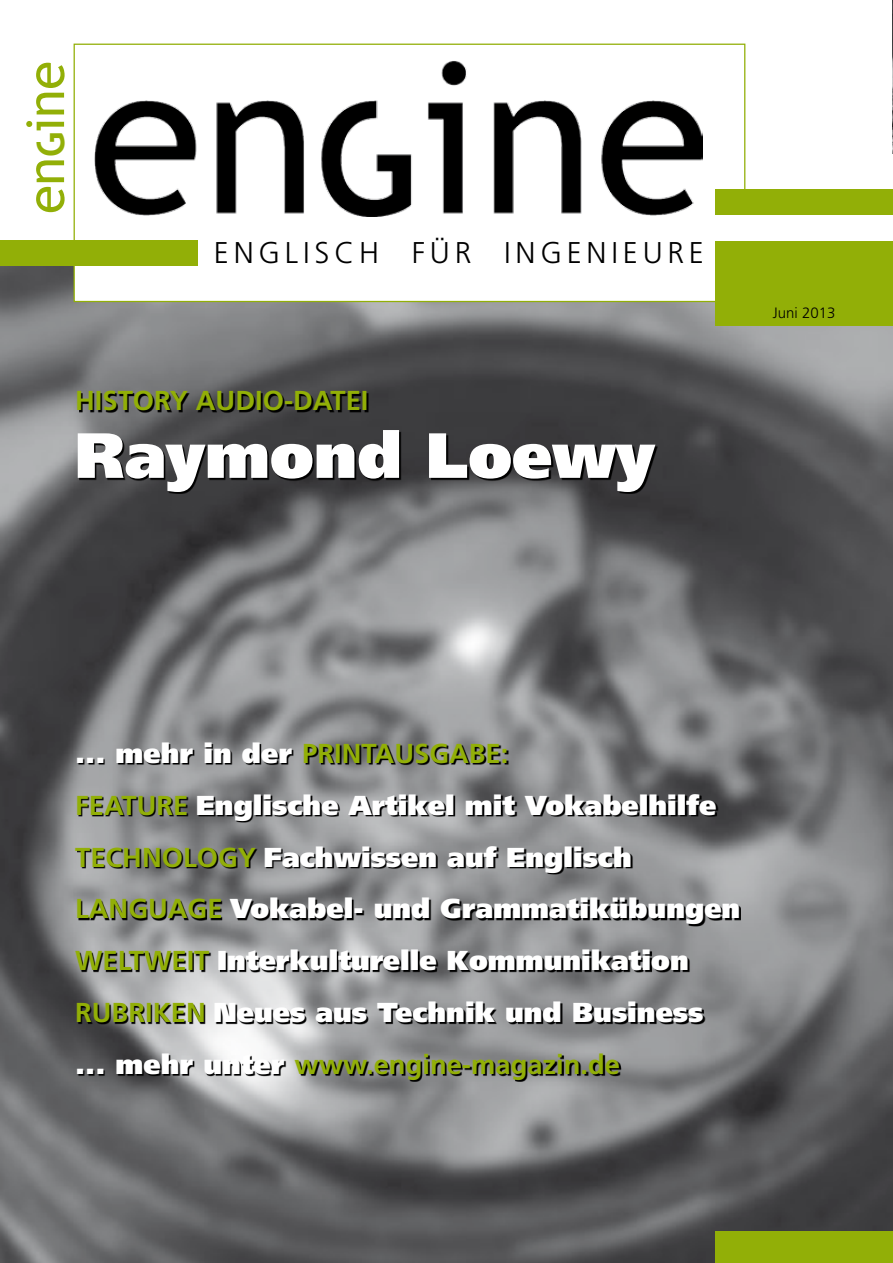
<style>
.page{position:relative;width:893px;height:1263px;background:#fff}
.page>*{position:absolute;margin:0;border:0;box-sizing:border-box;transform-origin:0 0}
.t1{font:900 63.75px "Frutiger LT";color:#fff}
.t2{font:52.5px "Trebuchet MS";color:#92af07}
.t3{font:300 30px "Frutiger LT";letter-spacing:.16em;color:#000}
.t4{font:900 27.3px/51.8px "Frutiger LT";color:#fff}
.t5{font:700 27.3px "Frutiger LT";color:#92af07}
.t6{font:300 15px "Frutiger LT";color:#000}
.s1{font-weight:700;font-size:37.5px}
.s2{font-weight:700;color:#92af07}
</style>
<div class="page">
<img style="left:0;top:266px;width:893px;height:997px">
<svg style="left:77px;top:744px;width:664px;height:337px;background:#797a7b"></svg>
<svg style="left:79px;top:393px;width:578px;height:101px;background:#303031"></svg>
<div style="left:74px;top:44px;width:671px;height:257px;background:#fff"></div>
<img style="left:95px;top:61px;width:607px;height:155px">
<div style="left:0;top:240px;width:198px;height:26px;background:#92af07"></div>
<div style="left:716px;top:189px;width:177px;height:137px;background:#92af07"></div>
<div style="left:716px;top:215px;width:177px;height:25px;background:#fff"></div>
<div style="left:716px;top:1231px;width:177px;height:32px;background:#92af07"></div>
<img style="left:892px;top:0;width:1px;height:154px">
<h2 class="t2" style="left:15px;top:214px;width:154px;rotate:-90deg">en<span class="s1">G</span>ine</h2>
<p class="t3" style="left:214px;top:236px;width:492px">ENGLISCH FÜR INGENIEURE</p>
<p class="t5" style="left:75px;top:385px;width:295px">HISTORY AUDIO-DATEI</p>
<h1 class="t1" style="left:75px;top:417px;width:581px">Raymond Loewy</h1>
<p class="t6" style="left:773px;top:304px;width:64px">Juni 2013</p>
<p class="t4" style="left:75px;top:727px;width:667px">... mehr in der <span class="s2">PRINTAUSGABE:<br>FEATURE</span> Englische Artikel mit Vokabelhilfe <span class="s2">TECHNOLOGY</span> Fachwissen auf Englisch <span class="s2">LANGUAGE</span> Vokabel- und Grammatikübungen <span class="s2">WELTWEIT</span> Interkulturelle Kommunikation <span class="s2">RUBRIKEN</span> Neues aus Technik und Business ... mehr unter <span class="s2">www.engine-magazin.de</span></p>
</div>
